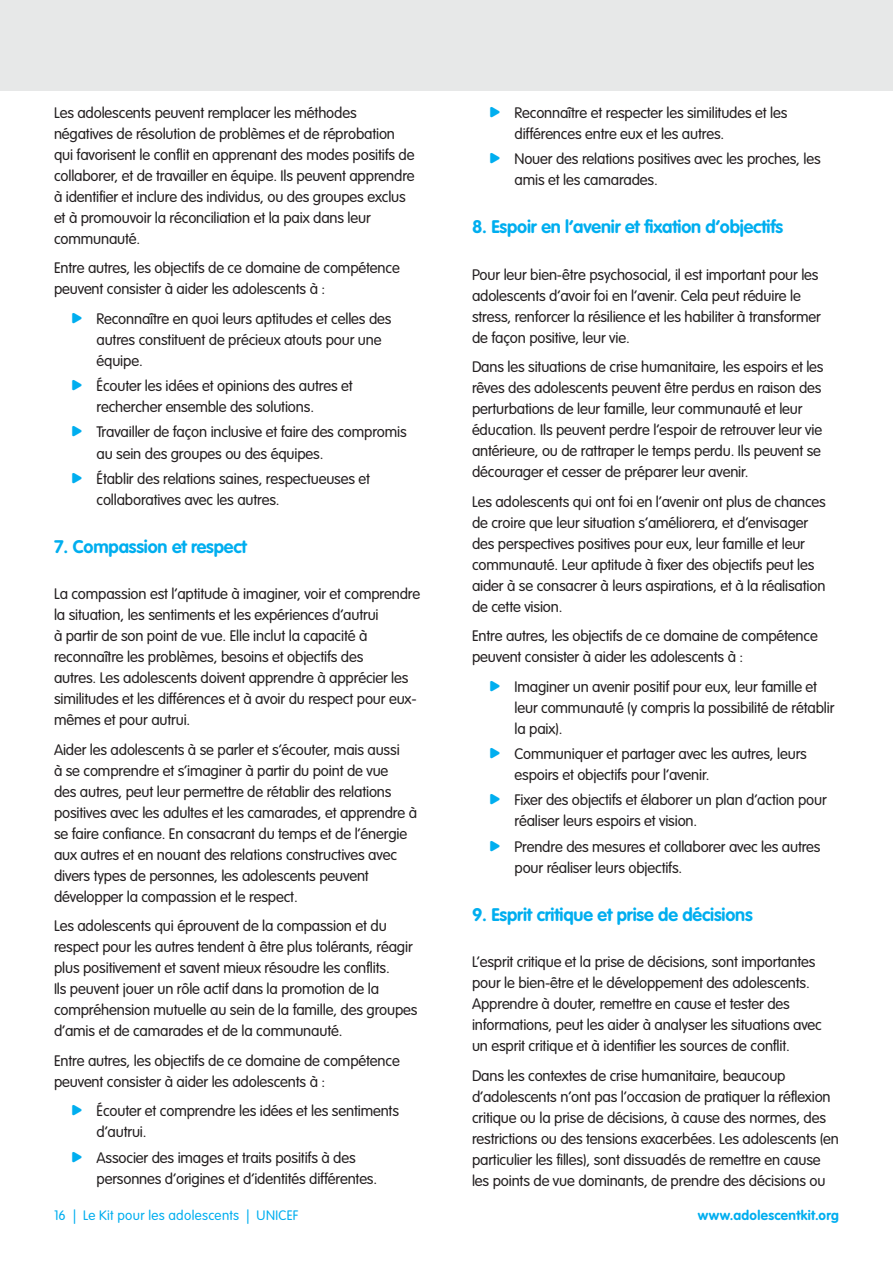
<style>
.page{position:relative;width:893px;height:1263px;background:#fff}
.page>*{position:absolute;margin:0;border:0;box-sizing:border-box;transform-origin:0 0}
.t1{font:700 18px "VAG Rounded";letter-spacing:-.01em;color:#00aeef}
.t2{font:300 15px/21px "VAG Rounded";letter-spacing:-.01em;color:#231f20}
.t3{font:300 13.5px "VAG Rounded";letter-spacing:.025em;color:#00aeef}
.t4{font:700 13.5px "VAG Rounded";letter-spacing:.025em;color:#00aeef}
.s1{color:#00aeef}
</style>
<div class="page">
<div style="left:0;top:0;width:893px;height:91px;background:#e7e8e8"></div>
<p class="t2" style="left:54px;top:103px;width:362px">Les adolescents peuvent remplacer les méthodes négatives de résolution de problèmes et de réprobation qui favorisent le conflit en apprenant des modes positifs de collaborer, et de travailler en équipe. Ils peuvent apprendre à identifier et inclure des individus, ou des groupes exclus et à promouvoir la réconciliation et la paix dans leur communauté.</p>
<p class="t2" style="left:54px;top:258px;width:347px">Entre autres, les objectifs de ce domaine de compétence peuvent consister à aider les adolescents à :</p>
<p class="t2" style="left:97px;top:309px;width:297px;text-indent:-26px"><span class="s1">•</span> Reconnaître en quoi leurs aptitudes et celles des autres constituent de précieux atouts pour une équipe.</p>
<p class="t2" style="left:97px;top:376px;width:258px;text-indent:-26px"><span class="s1">•</span> Écouter les idées et opinions des autres et rechercher ensemble des solutions.</p>
<p class="t2" style="left:97px;top:422px;width:312px;text-indent:-26px"><span class="s1">•</span> Travailler de façon inclusive et faire des compromis au sein des groupes ou des équipes.</p>
<p class="t2" style="left:97px;top:468px;width:275px;text-indent:-26px"><span class="s1">•</span> Établir des relations saines, respectueuses et collaboratives avec les autres.</p>
<p class="t1" style="left:54px;top:536px;width:194px">7. Compassion et respect</p>
<p class="t2" style="left:54px;top:584px;width:368px">La compassion est l’aptitude à imaginer, voir et comprendre la situation, les sentiments et les expériences d’autrui<br>à partir de son point de vue. Elle inclut la capacité à reconnaître les problèmes, besoins et objectifs des<br>autres. Les adolescents doivent apprendre à apprécier les similitudes et les différences et à avoir du respect pour eux&shy;mêmes et pour autrui.</p>
<p class="t2" style="left:54px;top:740px;width:365px">Aider les adolescents à se parler et s’écouter, mais aussi<br>à se comprendre et s’imaginer à partir du point de vue<br>des autres, peut leur permettre de rétablir des relations positives avec les adultes et les camarades, et apprendre à se faire confiance. En consacrant du temps et de l’énergie aux autres et en nouant des relations constructives avec divers types de personnes, les adolescents peuvent développer la compassion et le respect.</p>
<p class="t2" style="left:54px;top:916px;width:365px">Les adolescents qui éprouvent de la compassion et du respect pour les autres tendent à être plus tolérants, réagir plus positivement et savent mieux résoudre les conflits.<br>Ils peuvent jouer un rôle actif dans la promotion de la compréhension mutuelle au sein de la famille, des groupes d’amis et de camarades et de la communauté.</p>
<p class="t2" style="left:54px;top:1051px;width:347px">Entre autres, les objectifs de ce domaine de compétence peuvent consister à aider les adolescents à :</p>
<p class="t2" style="left:97px;top:1101px;width:304px;text-indent:-26px"><span class="s1">•</span> Écouter et comprendre les idées et les sentiments d’autrui.</p>
<p class="t2" style="left:97px;top:1147px;width:282px;text-indent:-26px"><span class="s1">•</span> Associer des images et traits positifs à des personnes d’origines et d’identités différentes.</p>
<p class="t2" style="left:514px;top:103px;width:274px;text-indent:-26px"><span class="s1">•</span> Reconnaître et respecter les similitudes et les différences entre eux et les autres.</p>
<p class="t2" style="left:514px;top:149px;width:308px;text-indent:-26px"><span class="s1">•</span> Nouer des relations positives avec les proches, les amis et les camarades.</p>
<p class="t1" style="left:472px;top:216px;width:313px">8. Espoir en l’avenir et fixation d’objectifs</p>
<p class="t2" style="left:472px;top:264px;width:350px">Pour leur bien-être psychosocial, il est important pour les adolescents d’avoir foi en l’avenir. Cela peut réduire le stress, renforcer la résilience et les habiliter à transformer de façon positive, leur vie.</p>
<p class="t2" style="left:472px;top:357px;width:353px">Dans les situations de crise humanitaire, les espoirs et les rêves des adolescents peuvent être perdus en raison des perturbations de leur famille, leur communauté et leur éducation. Ils peuvent perdre l’espoir de retrouver leur vie antérieure, ou de rattraper le temps perdu. Ils peuvent se décourager et cesser de préparer leur avenir.</p>
<p class="t2" style="left:472px;top:491px;width:355px">Les adolescents qui ont foi en l’avenir ont plus de chances de croire que leur situation s’améliorera, et d’envisager des perspectives positives pour eux, leur famille et leur communauté. Leur aptitude à fixer des objectifs peut les aider à se consacrer à leurs aspirations, et à la réalisation de cette vision.</p>
<p class="t2" style="left:472px;top:626px;width:347px">Entre autres, les objectifs de ce domaine de compétence peuvent consister à aider les adolescents à :</p>
<p class="t2" style="left:514px;top:677px;width:321px;text-indent:-26px"><span class="s1">•</span> Imaginer un avenir positif pour eux, leur famille et leur communauté (y compris la possibilité de rétablir la paix).</p>
<p class="t2" style="left:514px;top:744px;width:294px;text-indent:-26px"><span class="s1">•</span> Communiquer et partager avec les autres, leurs espoirs et objectifs pour l’avenir.</p>
<p class="t2" style="left:514px;top:790px;width:314px;text-indent:-26px"><span class="s1">•</span> Fixer des objectifs et élaborer un plan d’action pour réaliser leurs espoirs et vision.</p>
<p class="t2" style="left:514px;top:836px;width:308px;text-indent:-26px"><span class="s1">•</span> Prendre des mesures et collaborer avec les autres pour réaliser leurs objectifs.</p>
<p class="t1" style="left:472px;top:904px;width:282px">9. Esprit critique et prise de décisions</p>
<p class="t2" style="left:472px;top:952px;width:351px">L’esprit critique et la prise de décisions, sont importantes pour le bien-être et le développement des adolescents.<br>Apprendre à douter, remettre en cause et tester des informations, peut les aider à analyser les situations avec un esprit critique et à identifier les sources de conflit.</p>
<p class="t2" style="left:472px;top:1065px;width:368px">Dans les contextes de crise humanitaire, beaucoup d’adolescents n’ont pas l’occasion de pratiquer la réflexion critique ou la prise de décisions, à cause des normes, des restrictions ou des tensions exacerbées. Les adolescents (en particulier les filles), sont dissuadés de remettre en cause les points de vue dominants, de prendre des décisions ou</p>
<p class="t3" style="left:54px;top:1208px;width:246px">16 | Le Kit pour les adolescents | UNICEF</p>
<p class="t4" style="left:698px;top:1207px;width:143px">www.adolescentkit.org</p>
</div>
